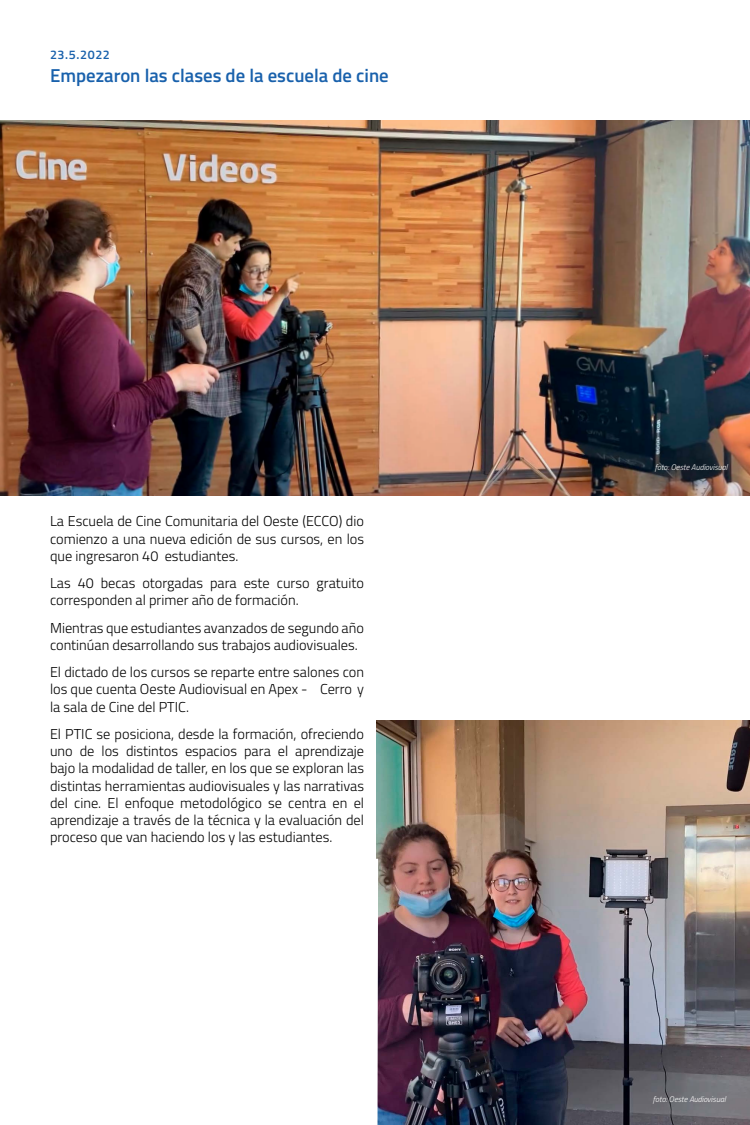
<style>
.page{position:relative;width:750px;height:1125px;background:#fff}
.page>*{position:absolute;margin:0;border:0;box-sizing:border-box;transform-origin:0 0}
.t1{font:600 18.75px "Titillium";color:#1961ac}
.t2{font:300 14.38px/17.2px "Titillium";color:#000;text-align:justify}
.t3{font:600 12.5px "Titillium";letter-spacing:.05em;color:#1961ac}
.t4{font:italic 300 8.12px "Titillium";color:#fff}
</style>
<div class="page">
<img style="left:0;top:120px;width:750px;height:376px">
<img style="left:377px;top:721px;width:373px;height:404px">
<svg style="left:376px;top:856px;width:3px;height:269px"></svg>
<p class="t3" style="left:50px;top:46px;width:61px">23.5.2022</p>
<h1 class="t1" style="left:50px;top:61px;width:340px">Empezaron las clases de la escuela de cine</h1>
<p class="t2" style="left:50px;top:512px;width:316px">La Escuela de Cine Comunitaria del Oeste (ECCO) dio comienzo a una nueva edición de sus cursos, en los que ingresaron 40 estudiantes.</p>
<p class="t2" style="left:50px;top:574px;width:316px">Las 40 becas otorgadas para este curso gratuito corresponden al primer año de formación.</p>
<p class="t2" style="left:50px;top:618px;width:316px">Mientras que estudiantes avanzados de segundo año continúan desarrollando sus trabajos audiovisuales.</p>
<p class="t2" style="left:50px;top:663px;width:316px">El dictado de los cursos se reparte entre salones con los que cuenta Oeste Audiovisual en Apex - Cerro y la sala de Cine del PTIC.</p>
<p class="t2" style="left:50px;top:725px;width:316px">El PTIC se posiciona, desde la formación, ofreciendo uno de los distintos espacios para el aprendizaje bajo la modalidad de taller, en los que se exploran las distintas herramientas audiovisuales y las narrativas del cine. El enfoque metodológico se centra en el aprendizaje a través de la técnica y la evaluación del proceso que van haciendo los y las estudiantes.</p>
<p class="t4" style="left:655px;top:461px;width:74px">foto: Oeste Audiovisual</p>
<p class="t4" style="left:653px;top:1093px;width:74px">foto: Oeste Audiovisual</p>
</div>
